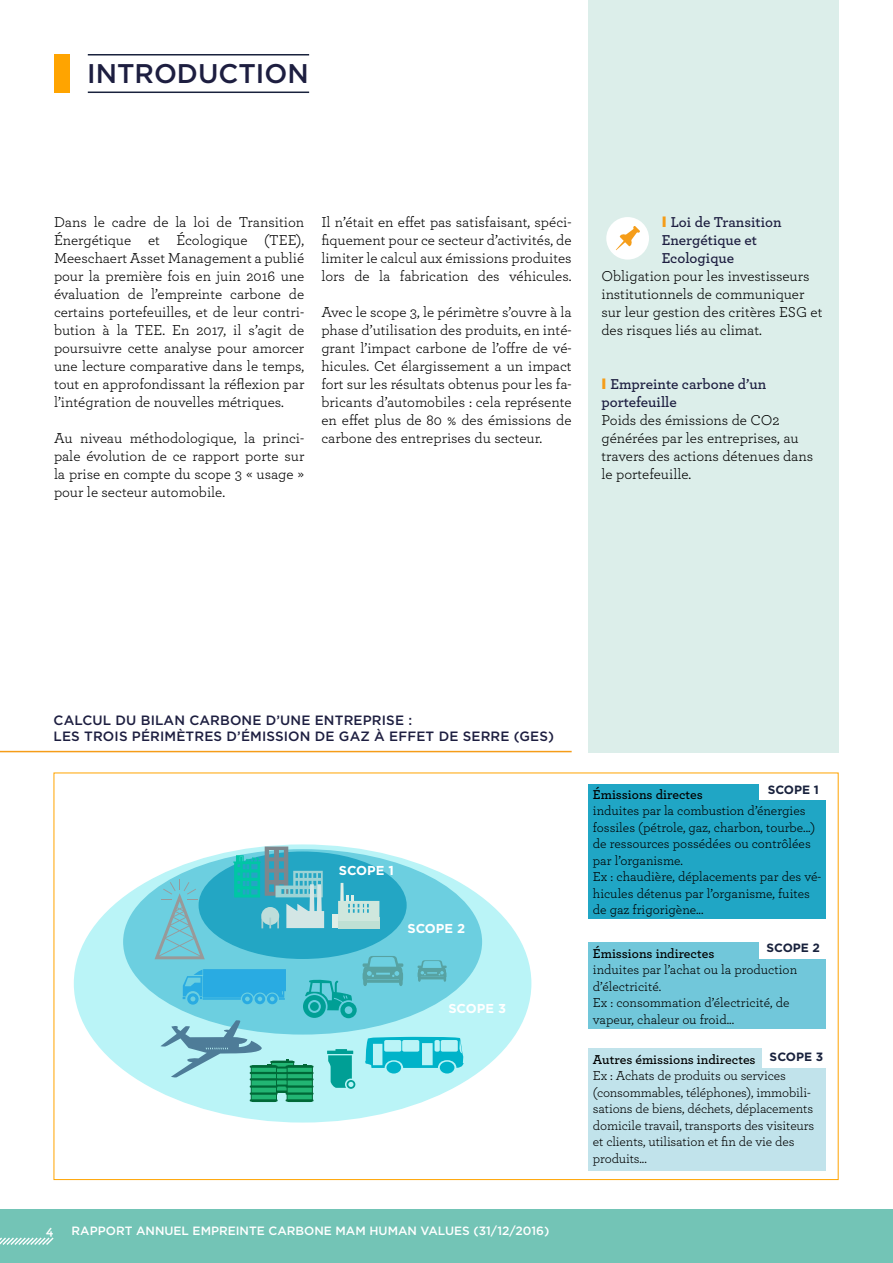
<style>
.page{position:relative;width:893px;height:1263px;background:#fff}
.page>*{position:absolute;margin:0;border:0;box-sizing:border-box;transform-origin:0 0}
.t1{font:500 27px "Gotham HTF";color:#1d1e40}
.t2{font:15px/18px "Archer Pro";color:#000;text-align:justify}
.t3{font:600 15px/18px "Archer Pro";color:#1d1e40}
.t4{font:13.5px/16.5px "Archer Pro";letter-spacing:-.01em;color:#000}
.t5{font:500 13.5px/16.2px "Gotham HTF";letter-spacing:.01em;color:#1d1e40}
.t6{font:600 13.5px "Archer Pro";color:#000}
.t7{font:700 13.5px "Archer Pro";color:#fff}
.t8{font:700 12.9px "Gotham HTF";color:#fff}
.t9{font:500 12px "Gotham HTF";color:#fff}
.t10{font:700 12px "Gotham HTF";color:#19223d}
.s1{font-family:"Gotham HTF";font-weight:900;color:#f59d19}
</style>
<div class="page">
<div style="left:0;top:1209px;width:893px;height:54px;background:#73c4b6"></div>
<svg style="left:0;top:1237px;width:54px;height:8px"></svg>
<div style="left:589px;top:0;width:250px;height:753px;background:#dceeea"></div>
<div style="left:54px;top:54px;width:16px;height:38px;background:#ffa400"></div>
<hr style="left:88px;top:92px;width:221px;height:1px;background:#19223d">
<hr style="left:88px;top:54px;width:221px;height:2px;background:#19223d">
<hr style="left:0;top:751px;width:572px;height:1px;background:#f59d19">
<div style="left:606px;top:217px;width:43px;height:43px;background:#fff;border-radius:50%"></div>
<svg style="left:616px;top:226px;width:24px;height:24px"></svg>
<div style="left:74px;top:844px;width:457px;height:278px;background:#baf4f7;border-radius:50%"></div>
<div style="left:123px;top:849px;width:359px;height:185px;background:#6ccfe0;border-radius:50%"></div>
<div style="left:199px;top:851px;width:208px;height:108px;background:#23a6c4;border-radius:50%"></div>
<svg style="left:365px;top:1036px;width:99px;height:32px"></svg>
<div style="left:440px;top:1062px;width:14px;height:11px;background:#00b3c9;border-radius:50%"></div>
<div style="left:386px;top:1062px;width:15px;height:11px;background:#00b3c9;border-radius:50%"></div>
<svg style="left:363px;top:956px;width:40px;height:30px"></svg>
<svg style="left:418px;top:960px;width:29px;height:22px"></svg>
<svg style="left:155px;top:880px;width:50px;height:79px"></svg>
<svg style="left:233px;top:846px;width:91px;height:82px"></svg>
<div style="left:332px;top:914px;width:11px;height:14px;background:#dfeee7"></div>
<div style="left:338px;top:917px;width:42px;height:11px;background:#bfe0d4"></div>
<svg style="left:338px;top:883px;width:41px;height:38px"></svg>
<svg style="left:160px;top:969px;width:197px;height:132px"></svg>
<div style="left:589px;top:784px;width:237px;height:134px;background:#20a6c5"></div>
<div style="left:759px;top:778px;width:68px;height:21px;background:#fff"></div>
<div style="left:589px;top:943px;width:237px;height:86px;background:#71c7da"></div>
<div style="left:759px;top:935px;width:68px;height:24px;background:#fff"></div>
<div style="left:589px;top:1048px;width:237px;height:123px;background:#c1e3eb"></div>
<div style="left:762px;top:1044px;width:68px;height:24px;background:#fff"></div>
<h1 class="t1" style="left:87px;top:58px;width:223px">INTRODUCTION</h1>
<p class="t2" style="left:54px;top:212px;width:252px">Dans le cadre de la loi de Transition Énergétique et Écologique (TEE), Meeschaert Asset Management a publié pour la première fois en juin 2016 une évaluation de l’empreinte carbone de certains portefeuilles, et de leur contri&shy;bution à la TEE. En 2017, il s’agit de poursuivre cette analyse pour amorcer une lecture comparative dans le temps, tout en approfondissant la réflexion par l’intégration de nouvelles métriques.</p>
<p class="t2" style="left:54px;top:428px;width:252px">Au niveau méthodologique, la princi&shy;pale évolution de ce rapport porte sur la prise en compte du scope 3 « usage » pour le secteur automobile.</p>
<p class="t2" style="left:321px;top:212px;width:252px">Il n’était en effet pas satisfaisant, spéci&shy;fiquement pour ce secteur d’activités, de limiter le calcul aux émissions produites lors de la fabrication des véhicules.</p>
<p class="t2" style="left:321px;top:302px;width:252px">Avec le scope 3, le périmètre s’ouvre à la phase d’utilisation des produits, en inté&shy;grant l’impact carbone de l’offre de vé&shy;hicules. Cet élargissement a un impact fort sur les résultats obtenus pour les fa&shy;bricants d’automobiles : cela représente en effet plus de 80 % des émissions de carbone des entreprises du secteur.</p>
<p class="t3" style="left:662px;top:212px;width:121px"><span class="s1">I</span> Loi de Transition<br>Energétique et<br>Ecologique</p>
<p class="t2" style="left:601px;top:267px;width:223px;text-align:left">Obligation pour les investisseurs institutionnels de communiquer sur leur gestion des critères ESG et des risques liés au climat.</p>
<p class="t3" style="left:601px;top:374px;width:166px"><span class="s1">I</span> Empreinte carbone d’un portefeuille</p>
<p class="t2" style="left:601px;top:411px;width:213px;text-align:left">Poids des émissions de CO2 générées par les entreprises, au travers des actions détenues dans le portefeuille.</p>
<p class="t5" style="left:54px;top:712px;width:502px">CALCUL DU BILAN CARBONE D’UNE ENTREPRISE :<br>LES TROIS PÉRIMÈTRES D’ÉMISSION DE GAZ À EFFET DE SERRE (GES)</p>
<p class="t8" style="left:339px;top:863px;width:57px">SCOPE 1</p>
<p class="t8" style="left:407px;top:920px;width:59px">SCOPE 2</p>
<p class="t8" style="left:448px;top:1001px;width:59px">SCOPE 3</p>
<p class="t7" style="left:46px;top:1219px;width:9px">4</p>
<p class="t9" style="left:72px;top:1224px;width:479px">RAPPORT ANNUEL EMPREINTE CARBONE MAM HUMAN VALUES (31/12/2016)</p>
<p class="t10" style="left:768px;top:782px;width:53px">SCOPE 1</p>
<p class="t6" style="left:593px;top:784px;width:111px">Émissions directes</p>
<p class="t4" style="left:593px;top:802px;width:230px">induites par la combustion d’énergies fossiles (pétrole, gaz, charbon, tourbe...) de ressources possédées ou contrôlées par l’organisme.<br>Ex : chaudière, déplacements par des vé&shy;hicules détenus par l’organisme, fuites de gaz frigorigène...</p>
<p class="t10" style="left:766px;top:941px;width:55px">SCOPE 2</p>
<p class="t6" style="left:593px;top:943px;width:123px">Émissions indirectes</p>
<p class="t4" style="left:593px;top:961px;width:206px">induites par l’achat ou la production d’électricité.<br>Ex : consommation d’électricité, de vapeur, chaleur ou froid...</p>
<p class="t10" style="left:770px;top:1050px;width:55px">SCOPE 3</p>
<p class="t6" style="left:593px;top:1049px;width:164px">Autres émissions indirectes</p>
<p class="t4" style="left:593px;top:1067px;width:223px">Ex : Achats de produits ou services (consommables, téléphones), immobili&shy;sations de biens, déchets, déplacements domicile travail, transports des visiteurs et clients, utilisation et fin de vie des produits...</p>
</div>
